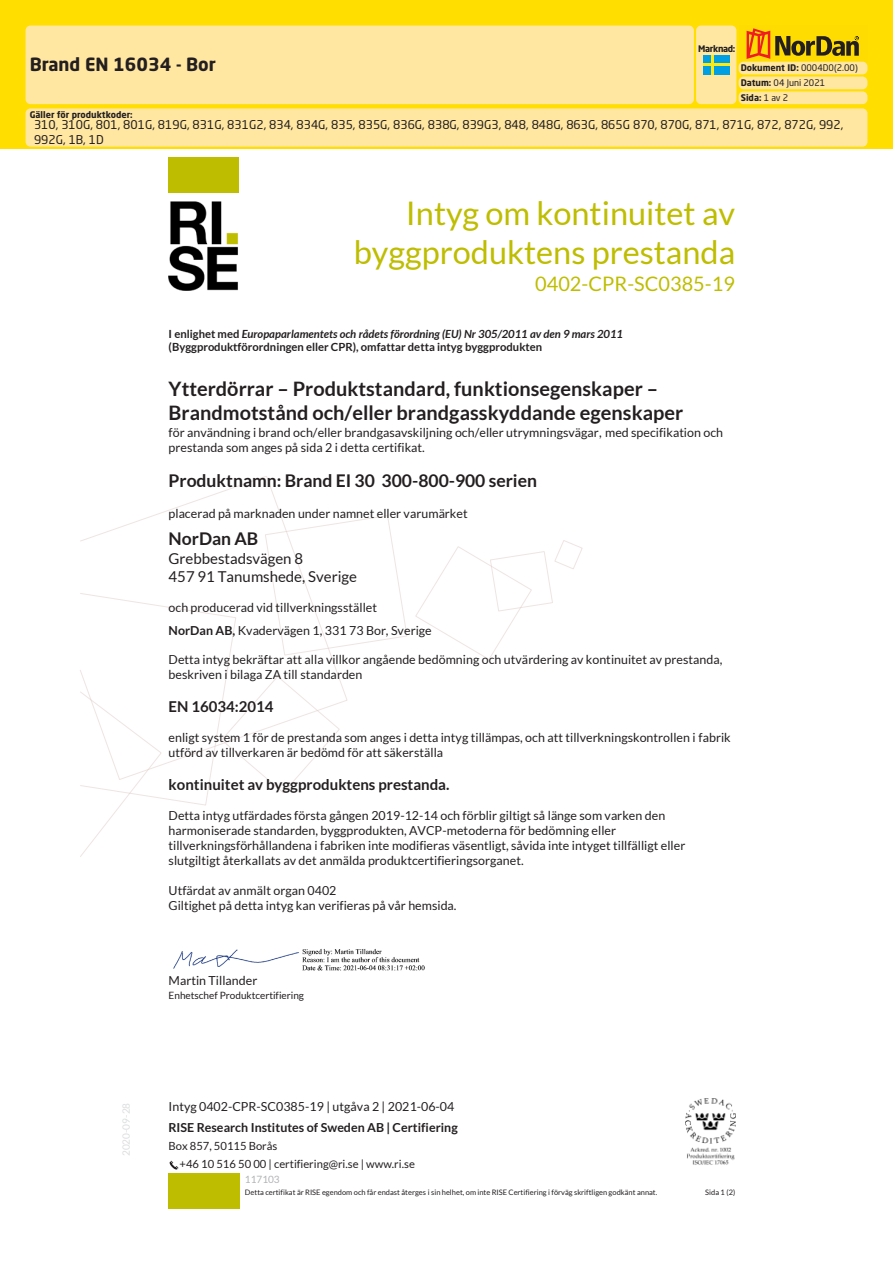
<style>
.page{position:relative;width:893px;height:1263px;background:#fff}
.page>*{position:absolute;margin:0;border:0;box-sizing:border-box;transform-origin:0 0}
.t1{font:32.55px/39px "Lato";color:#bebd00;text-align:right}
.t2{font:700 19.95px/24px "Lato";color:#231f20}
.t3{font:19.95px "Lato";color:#bebd00}
.t4{font:700 18px "Neo Sans W1 G";color:#231f20}
.t5{font:700 17.55px "Lato";color:#231f20}
.t6{font:700 15px "Lato";color:#231f20}
.t7{font:15px/18px "Lato";color:#231f20}
.t8{font:12.45px/15px "Lato";color:#231f20}
.t9{font:700 12.45px/21.6px "Lato";color:#231f20}
.t10{font:12px/14.4px "Neo Sans W1 G";color:#231f20}
.t11{font:700 11.25px/13.5px "Lato";color:#231f20}
.t12{font:11.25px/17.7px "Lato";color:#231f20}
.t13{font:10.05px "Lato";color:#231f20}
.t14{font:10.05px "Lato";color:#dcdddf}
.t15{font:10.05px "Lato";color:#b2b3b7}
.t16{font:9px "Neo Sans W1 G";color:#231f20}
.t17{font:700 9px "Neo Sans W1 G";color:#231f20}
.t18{font:700 9px "Neo Sans W1 G";letter-spacing:-.04em;color:#231f20}
.t19{font:7.5px "Lato";color:#231f20}
.s1{font-weight:700}
.s2{font-weight:400}
.s3{font-style:italic}
</style>
<div class="page">
<div style="left:0;top:0;width:893px;height:149px;background:#ffde00"></div>
<div style="left:739px;top:26px;width:128px;height:37px;background:linear-gradient(to right,#ffdc01,#ffdc01)"></div>
<svg style="left:747px;top:28px;width:112px;height:31px"></svg>
<div style="left:697px;top:26px;width:39px;height:77px;background:#ffe6a1;border-radius:4px"></div>
<div style="left:696px;top:26px;width:40px;height:78px;border:2px solid #ffe6a1;border-radius:4px"></div>
<div style="left:26px;top:26px;width:667px;height:77px;background:#ffe6a1;border-radius:4px"></div>
<div style="left:26px;top:26px;width:668px;height:78px;border:2px solid #ffe6a1;border-radius:4px"></div>
<div style="left:739px;top:62px;width:128px;height:12px;background:#ffe6a1;border-radius:4px"></div>
<div style="left:739px;top:62px;width:128px;height:12px;border:2px solid #ffe6a1;border-radius:4px"></div>
<div style="left:739px;top:77px;width:128px;height:12px;background:#ffe6a1;border-radius:4px"></div>
<div style="left:739px;top:77px;width:128px;height:12px;border:2px solid #ffe6a1;border-radius:4px"></div>
<div style="left:739px;top:92px;width:128px;height:11px;background:#ffe6a1;border-radius:4px"></div>
<div style="left:739px;top:91px;width:128px;height:13px;border:2px solid #ffe6a1;border-radius:4px"></div>
<div style="left:26px;top:109px;width:841px;height:37px;background:#ffe6a1;border-radius:4px"></div>
<div style="left:26px;top:108px;width:841px;height:39px;border:2px solid #ffe6a1;border-radius:4px"></div>
<div style="left:703px;top:55px;width:26px;height:19px;background:#009fe3"></div>
<hr style="left:711px;top:55px;width:3px;height:19px;background:#fcea10">
<hr style="left:703px;top:64px;width:26px;height:2px;background:#fcea10">
<svg style="left:170px;top:1161px;width:8px;height:8px"></svg>
<svg style="left:80px;top:515px;width:327px;height:342px"></svg>
<svg style="left:415px;top:540px;width:168px;height:120px"></svg>
<img style="left:685px;top:1098px;width:50px;height:67px">
<img style="left:168px;top:201px;width:70px;height:89px">
<div style="left:169px;top:157px;width:70px;height:36px;background:#bebd00"></div>
<div style="left:169px;top:1174px;width:70px;height:35px;background:#bebd00"></div>
<img style="left:173px;top:949px;width:126px;height:20px">
<img style="left:302px;top:949px;width:123px;height:22px">
<p class="t18" style="left:698px;top:43px;width:39px">Marknad:</p>
<p class="t4" style="left:30px;top:53px;width:188px">Brand EN 16034 - Bor</p>
<p class="t17" style="left:30px;top:109px;width:104px">Gäller för produktkoder:</p>
<p class="t10" style="left:34px;top:117px;width:811px">310, 310G, 801, 801G, 819G, 831G, 831G2, 834, 834G, 835, 835G, 836G, 838G, 839G3, 848, 848G, 863G, 865G 870, 870G, 871, 871G, 872, 872G, 992,<br>992G, 1B, 1D</p>
<p class="t16" style="left:741px;top:62px;width:119px"><span class="s1">Dokument ID:</span> 0004D0(2.00)</p>
<p class="t16" style="left:741px;top:77px;width:86px"><span class="s1">Datum:</span> 04 Juni 2021</p>
<p class="t17" style="left:741px;top:92px;width:49px">Sida: <span class="s2">1 av 2</span></p>
<p class="t1" style="left:354px;top:194px;width:383px">Intyg om kontinuitet av byggproduktens prestanda</p>
<p class="t3" style="left:535px;top:273px;width:201px">0402-CPR-SC0385-19</p>
<p class="t11" style="left:169px;top:327px;width:456px">I enlighet med <span class="s3">Europaparlamentets och rådets förordning (EU) Nr 305/2011 av den 9 mars 2011 </span>(Byggproduktförordningen eller CPR), omfattar detta intyg byggprodukten</p>
<p class="t2" style="left:169px;top:377px;width:516px">Ytterdörrar – Produktstandard, funktionsegenskaper –<br>Brandmotstånd och/eller brandgasskyddande egenskaper</p>
<p class="t8" style="left:169px;top:424px;width:556px">för användning i brand och/eller brandgasavskiljning och/eller utrymningsvägar, med specifikation och prestanda som anges på sida 2 i detta certifikat.</p>
<p class="t5" style="left:169px;top:470px;width:370px">Produktnamn: Brand EI 30 300-800-900 serien</p>
<p class="t8" style="left:169px;top:505px;width:301px">placerad på marknaden under namnet eller varumärket</p>
<p class="t5" style="left:169px;top:529px;width:91px">NorDan AB</p>
<p class="t7" style="left:169px;top:549px;width:190px">Grebbestadsvägen 8<br>457 91 Tanumshede, Sverige</p>
<p class="t8" style="left:169px;top:596px;width:265px;line-height:22.5px">och producerad vid tillverkningsstället<br><span class="s1">NorDan AB,</span> Kvadervägen 1, 331 73 Bor, Sverige</p>
<p class="t8" style="left:169px;top:652px;width:555px">Detta intyg bekräftar att alla villkor angående bedömning och utvärdering av kontinuitet av prestanda, beskriven i bilaga ZA till standarden</p>
<p class="t6" style="left:169px;top:698px;width:107px">EN 16034:2014</p>
<p class="t8" style="left:169px;top:730px;width:564px">enligt system 1 för de prestanda som anges i detta intyg tillämpas, och att tillverkningskontrollen i fabrik utförd av tillverkaren är bedömd för att säkerställa</p>
<p class="t6" style="left:169px;top:776px;width:282px">kontinuitet av byggproduktens prestanda.</p>
<p class="t8" style="left:169px;top:808px;width:518px">Detta intyg utfärdades första gången 2019-12-14 och förblir giltigt så länge som varken den harmoniserade standarden, byggprodukten, AVCP-metoderna för bedömning eller tillverkningsförhållandena i fabriken inte modifieras väsentligt, såvida inte intyget tillfälligt eller slutgiltigt återkallats av det anmälda produktcertifieringsorganet.</p>
<p class="t8" style="left:169px;top:883px;width:289px">Utfärdat av anmält organ 0402<br>Giltighet på detta intyg kan verifieras på vår hemsida.</p>
<p class="t8" style="left:169px;top:973px;width:90px">Martin Tillander</p>
<p class="t13" style="left:169px;top:990px;width:137px">Enhetschef Produktcertifiering</p>
<p class="t14" style="left:121px;top:1156px;width:55px;rotate:-90deg">2020-09-28</p>
<p class="t9" style="left:168px;top:1095px;width:291px"><span class="s2">Intyg 0402-CPR-SC0385-19 | utgåva 2 | 2021-06-04<br></span>RISE Research Institutes of Sweden AB | Certifiering</p>
<p class="t12" style="left:180px;top:1137px;width:237px;text-indent:-11px">Box 857, 50115 Borås<br>+46 10 516 50 00 | certifiering@ri.se | www.ri.se</p>
<p class="t15" style="left:245px;top:1173px;width:36px">117103</p>
<p class="t19" style="left:245px;top:1188px;width:414px">Detta certifikat är RISE egendom och får endast återges i sin helhet, om inte RISE Certifiering i förväg skriftligen godkänt annat.</p>
<p class="t19" style="left:705px;top:1188px;width:32px">Sida 1 (2)</p>
</div>
